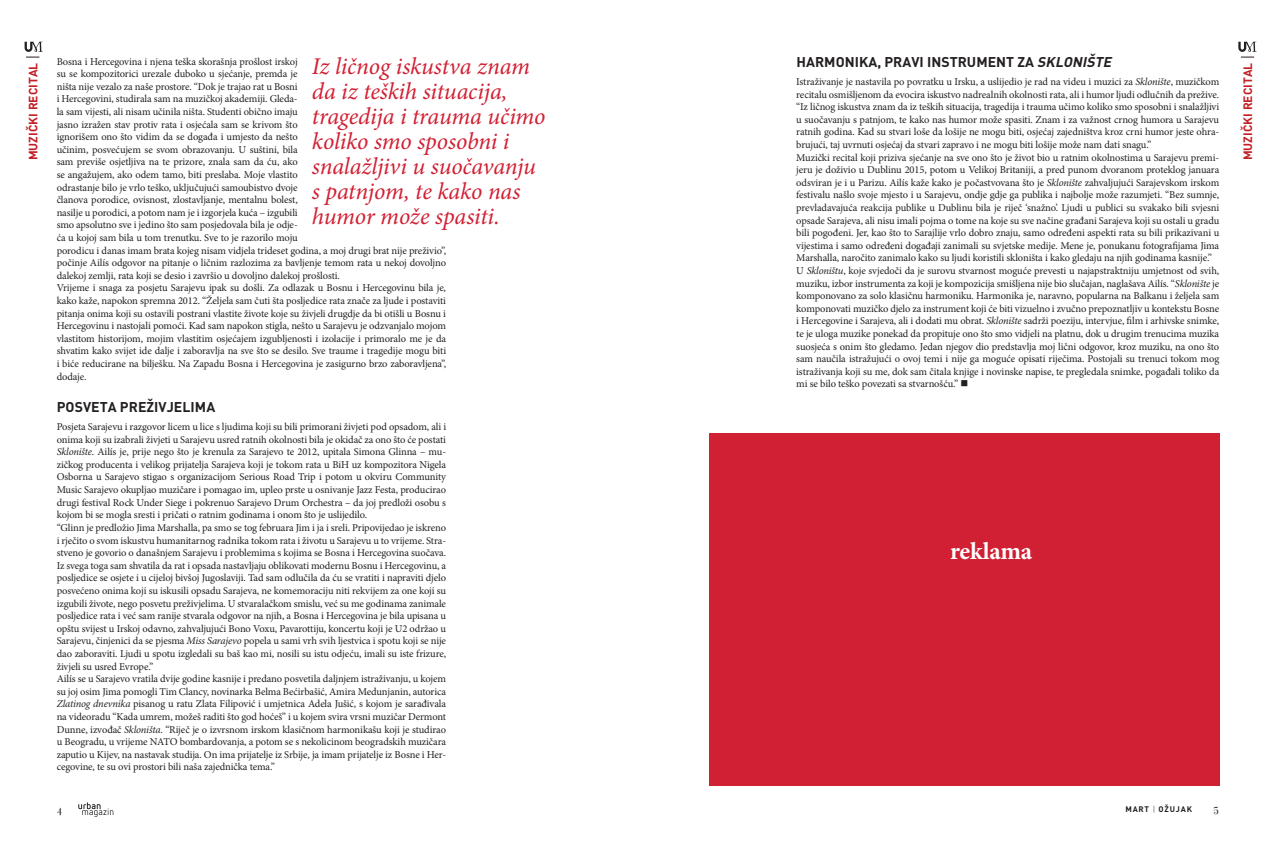
<style>
.page{position:relative;width:1276px;height:842px;background:#fff}
.page>*{position:absolute;margin:0;border:0;box-sizing:border-box;transform-origin:0 0}
.t1{font:700 24.5px "Minion Pro";letter-spacing:-.01em;color:#fff}
.t2{font:italic 24px/25px "Minion Pro";letter-spacing:-.01em;color:#d12033}
.t3{font:700 14px "DIN Pro";letter-spacing:.005em;color:#231f20}
.t4{font:700 12px "DIN";color:#c32026}
.t5{font:11px "Elsie";color:#231f20}
.t6{font:10.5px/12.6px "Minion Pro";letter-spacing:-.01em;color:#231f20}
.t7{font:700 8px "DIN";letter-spacing:.1em;color:#231f20}
.s1{font-style:italic}
.s2{font-weight:300}
</style>
<div class="page">
<svg style="left:78px;top:802px;width:35px;height:15px"></svg>
<svg style="left:1238px;top:42px;width:18px;height:16px"></svg>
<svg style="left:25px;top:42px;width:18px;height:16px"></svg>
<div style="left:709px;top:433px;width:510px;height:352px;background:#d12033"></div>
<h3 class="t3" style="left:796px;top:52px;width:320px">HARMONIKA, PRAVI INSTRUMENT ZA <span class="s1">SKLONIŠTE</span></h3>
<p class="t6" style="left:796px;top:75px;width:424px">Istraživanje je nastavila po povratku u Irsku, a uslijedio je rad na videu i muzici za <span class="s1">Sklonište</span>, muzičkom recitalu osmišljenom da evocira iskustvo nadrealnih okolnosti rata, ali i humor ljudi odlučnih da prežive. “Iz ličnog iskustva znam da iz teških situacija, tragedija i trauma učimo koliko smo sposobni i snalažljivi u suočavanju s patnjom, te kako nas humor može spasiti. Znam i za važnost crnog humora u Sarajevu ratnih godina. Kad su stvari loše da lošije ne mogu biti, osjećaj zajedništva kroz crni humor jeste ohra&shy;brujući, taj uvrnuti osjećaj da stvari zapravo i ne mogu biti lošije može nam dati snagu.”<br>Muzički recital koji priziva sjećanje na sve ono što je život bio u ratnim okolnostima u Sarajevu premi&shy;jeru je doživio u Dublinu 2015, potom u Velikoj Britaniji, a pred punom dvoranom proteklog januara odsviran je i u Parizu. Ailís kaže kako je počastvovana što je <span class="s1">Sklonište</span> zahvaljujući Sarajevskom irskom festivalu našlo svoje mjesto i u Sarajevu, ondje gdje ga publika i najbolje može razumjeti. “Bez sumnje, prevladavajuća reakcija publike u Dublinu bila je riječ ‘snažno’. Ljudi u publici su svakako bili svjesni opsade Sarajeva, ali nisu imali pojma o tome na koje su sve načine građani Sarajeva koji su ostali u gradu bili pogođeni. Jer, kao što to Sarajlije vrlo dobro znaju, samo određeni aspekti rata su bili prikazivani u vijestima i samo određeni događaji zanimali su svjetske medije. Mene je, ponukanu fotografijama Jima Marshalla, naročito zanimalo kako su ljudi koristili skloništa i kako gledaju na njih godinama kasnije.” U <span class="s1">Skloništu</span>, koje svjedoči da je surovu stvarnost moguće prevesti u najapstraktniju umjetnost od svih, muziku, izbor instrumenta za koji je kompozicija smišljena nije bio slučajan, naglašava Ailís. “<span class="s1">Sklonište</span> je komponovano za solo klasičnu harmoniku. Harmonika je, naravno, popularna na Balkanu i željela sam komponovati muzičko djelo za instrument koji će biti vizuelno i zvučno prepoznatljiv u kontekstu Bosne i Hercegovine i Sarajeva, ali i dodati mu obrat. <span class="s1">Sklonište</span> sadrži poeziju, intervjue, film i arhivske snimke, te je uloga muzike ponekad da propituje ono što smo vidjeli na platnu, dok u drugim trenucima muzika suosjeća s onim što gledamo. Jedan njegov dio predstavlja moj lični odgovor, kroz muziku, na ono što sam naučila istražujući o ovoj temi i nije ga moguće opisati riječima. Postojali su trenuci tokom mog istraživanja koji su me, dok sam čitala knjige i novinske napise, te pregledala snimke, pogađali toliko da mi se bilo teško povezati sa stvarnošću.” ■</p>
<p class="t6" style="left:57px;top:55px;width:391px">Bosna i Hercegovina i njena teška skorašnja prošlost irskoj<br>su se kompozitorici urezale duboko u sjećanje, premda je<br>ništa nije vezalo za naše prostore. “Dok je trajao rat u Bosni<br>i Hercegovini, studirala sam na muzičkoj akademiji. Gleda-<br>la sam vijesti, ali nisam učinila ništa. Studenti obično imaju<br>jasno izražen stav protiv rata i osjećala sam se krivom što<br>ignorišem ono što vidim da se događa i umjesto da nešto<br>učinim, posvećujem se svom obrazovanju. U suštini, bila<br>sam previše osjetljiva na te prizore, znala sam da ću, ako<br>se angažujem, ako odem tamo, biti preslaba. Moje vlastito<br>odrastanje bilo je vrlo teško, uključujući samoubistvo dvoje<br>članova porodice, ovisnost, zlostavljanje, mentalnu bolest,<br>nasilje u porodici, a potom nam je i izgorjela kuća – izgubili<br>smo apsolutno sve i jedino što sam posjedovala bila je odje-<br>ća u kojoj sam bila u tom trenutku. Sve to je razorilo moju<br>porodicu i danas imam brata kojeg nisam vidjela trideset godina, a moj drugi brat nije preživio”, počinje Ailís odgovor na pitanje o ličnim razlozima za bavljenje temom rata u nekoj dovoljno dalekoj zemlji, rata koji se desio i završio u dovoljno dalekoj prošlosti.<br>Vrijeme i snaga za posjetu Sarajevu ipak su došli. Za odlazak u Bosnu i Hercegovinu bila je, kako kaže, napokon spremna 2012. “Željela sam čuti šta posljedice rata znače za ljude i postaviti pitanja onima koji su ostavili postrani vlastite živote koje su živjeli drugdje da bi otišli u Bosnu i Hercegovinu i nastojali pomoći. Kad sam napokon stigla, nešto u Sarajevu je odzvanjalo mojom vlastitom historijom, mojim vlastitim osjećajem izgubljenosti i izolacije i primoralo me je da shvatim kako svijet ide dalje i zaboravlja na sve što se desilo. Sve traume i tragedije mogu biti i biće reducirane na bilješku. Na Zapadu Bosna i Hercegovina je zasigurno brzo zaboravljena”, dodaje.</p>
<h3 class="t3" style="left:57px;top:397px;width:160px">POSVETA PREŽIVJELIMA</h3>
<p class="t6" style="left:57px;top:420px;width:391px">Posjeta Sarajevu i razgovor licem u lice s ljudima koji su bili primorani živjeti pod opsadom, ali i onima koji su izabrali živjeti u Sarajevu usred ratnih okolnosti bila je okidač za ono što će postati <span class="s1">Sklonište</span>. Ailís je, prije nego što je krenula za Sarajevo te 2012, upitala Simona Glinna – mu&shy;zičkog producenta i velikog prijatelja Sarajeva koji je tokom rata u BiH uz kompozitora Nigela Osborna u Sarajevo stigao s organizacijom Serious Road Trip i potom u okviru Community Music Sarajevo okupljao muzičare i pomagao im, upleo prste u osnivanje Jazz Festa, producirao drugi festival Rock Under Siege i pokrenuo Sarajevo Drum Orchestra – da joj predloži osobu s kojom bi se mogla sresti i pričati o ratnim godinama i onom što je uslijedilo.<br>“Glinn je predložio Jima Marshalla, pa smo se tog februara Jim i ja i sreli. Pripovijedao je iskreno i rječito o svom iskustvu humanitarnog radnika tokom rata i životu u Sarajevu u to vrijeme. Stra&shy;stveno je govorio o današnjem Sarajevu i problemima s kojima se Bosna i Hercegovina suočava.<br>Iz svega toga sam shvatila da rat i opsada nastavljaju oblikovati modernu Bosnu i Hercegovinu, a posljedice se osjete i u cijeloj bivšoj Jugoslaviji. Tad sam odlučila da ću se vratiti i napraviti djelo posvećeno onima koji su iskusili opsadu Sarajeva, ne komemoraciju niti rekvijem za one koji su izgubili živote, nego posvetu preživjelima. U stvaralačkom smislu, već su me godinama zanimale posljedice rata i već sam ranije stvarala odgovor na njih, a Bosna i Hercegovina je bila upisana u opštu svijest u Irskoj odavno, zahvaljujući Bono Voxu, Pavarottiju, koncertu koji je U2 održao u Sarajevu, činjenici da se pjesma <span class="s1">Miss Sarajevo</span> popela u sami vrh svih ljestvica i spotu koji se nije dao zaboraviti. Ljudi u spotu izgledali su baš kao mi, nosili su istu odjeću, imali su iste frizure, živjeli su usred Evrope.”<br>Ailís se u Sarajevo vratila dvije godine kasnije i predano posvetila daljnjem istraživanju, u kojem su joj osim Jima pomogli Tim Clancy, novinarka Belma Bećirbašić, Amira Medunjanin, autorica <span class="s1">Zlatinog dnevnika</span> pisanog u ratu Zlata Filipović i umjetnica Adela Jušić, s kojom je sarađivala na videoradu “Kada umrem, možeš raditi što god hoćeš” i u kojem svira vrsni muzičar Dermont Dunne, izvođač <span class="s1">Skloništa</span>. “Riječ je o izvrsnom irskom klasičnom harmonikašu koji je studirao u Beogradu, u vrijeme NATO bombardovanja, a potom se s nekolicinom beogradskih muzičara zaputio u Kijev, na nastavak studija. On ima prijatelje iz Srbije, ja imam prijatelje iz Bosne i Her&shy;cegovine, te su ovi prostori bili naša zajednička tema.”</p>
<h2 class="t2" style="left:312px;top:54px;width:235px">Iz ličnog iskustva znam da iz teških situacija, tragedija i trauma učimo koliko smo sposobni i snalažljivi u suočavanju s patnjom, te kako nas humor može spasiti.</h2>
<p class="t4" style="left:25px;top:160px;width:99px;rotate:-90deg">MUZIČKI RECITAL</p>
<p class="t4" style="left:1240px;top:160px;width:99px;rotate:-90deg">MUZIČKI RECITAL</p>
<h1 class="t1" style="left:950px;top:534px;width:84px">reklama</h1>
<p class="t5" style="left:57px;top:803px;width:8px">4</p>
<p class="t7" style="left:1125px;top:804px;width:68px">MART <span class="s2">|</span> OŽUJAK</p>
<p class="t5" style="left:1213px;top:802px;width:7px">5</p>
</div>
